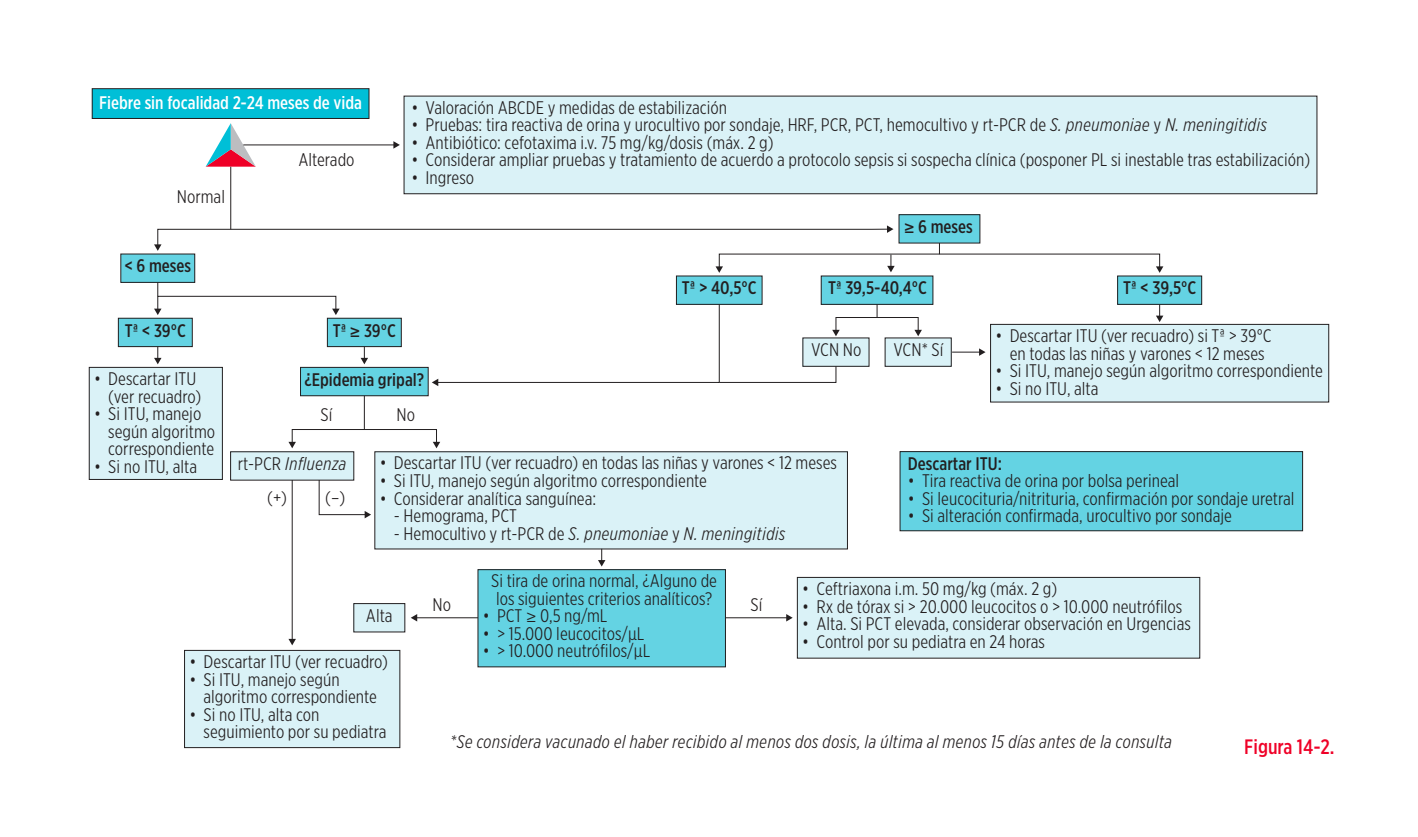
<style>
.page{position:relative;width:1418px;height:837px;background:#fff}
.page>*{position:absolute;margin:0;border:0;box-sizing:border-box;transform-origin:0 0}
.t1{font:500 20px "Gotham X Narr S Sm";color:#ef0027}
.t2{font:300 17.5px/17.5px "Gotham X Narr S Sm";color:#231f20}
.t3{font:italic 300 17.5px "Gotham X Narr S Sm";color:#231f20}
.t4{font:500 17.5px "Gotham X Narr S Sm";color:#231f20}
.t5{font:500 17.5px "Gotham X Narr S Sm";color:#fff}
.s1{font-style:italic}
.s2{font-family:"Myriad Pro";font-weight:700}
.s3{font-style:normal}
.s4{font-family:"Myriad Pro";font-weight:400}
</style>
<div class="page">
<div style="left:89px;top:367px;width:133px;height:112px;background:#daf2f7"></div>
<div style="left:89px;top:367px;width:134px;height:112px;border:1px solid #231f20"></div>
<div style="left:375px;top:451px;width:472px;height:97px;background:#daf2f7"></div>
<div style="left:374px;top:451px;width:473px;height:98px;border:1px solid #231f20"></div>
<div style="left:184px;top:650px;width:216px;height:97px;background:#daf2f7"></div>
<div style="left:184px;top:649px;width:216px;height:98px;border:1px solid #231f20"></div>
<div style="left:478px;top:569px;width:247px;height:97px;background:#64d3e3"></div>
<div style="left:477px;top:569px;width:248px;height:98px;border:1px solid #231f20"></div>
<div style="left:797px;top:577px;width:402px;height:81px;background:#daf2f7"></div>
<div style="left:797px;top:577px;width:403px;height:81px;border:1px solid #231f20"></div>
<div style="left:118px;top:318px;width:74px;height:28px;background:#64d3e3"></div>
<div style="left:118px;top:318px;width:75px;height:29px;border:1px solid #231f20"></div>
<div style="left:327px;top:318px;width:74px;height:28px;background:#64d3e3"></div>
<div style="left:327px;top:318px;width:75px;height:29px;border:1px solid #231f20"></div>
<div style="left:354px;top:603px;width:51px;height:28px;background:#daf2f7"></div>
<div style="left:353px;top:603px;width:52px;height:29px;border:1px solid #231f20"></div>
<div style="left:300px;top:367px;width:128px;height:28px;background:#64d3e3"></div>
<div style="left:300px;top:367px;width:128px;height:29px;border:1px solid #231f20"></div>
<svg style="left:154px;top:346px;width:7px;height:18px"></svg>
<svg style="left:360px;top:346px;width:8px;height:18px"></svg>
<hr style="left:292px;top:479px;width:1px;height:160px;background:#231f20">
<svg style="left:288px;top:638px;width:8px;height:7px"></svg>
<svg style="left:318px;top:478px;width:53px;height:40px"></svg>
<div style="left:157px;top:296px;width:179px;height:14px;border:1px solid #231f20"></div>
<svg style="left:332px;top:308px;width:7px;height:7px"></svg>
<svg style="left:154px;top:308px;width:7px;height:7px"></svg>
<div style="left:292px;top:429px;width:145px;height:14px;border:1px solid #231f20"></div>
<svg style="left:433px;top:441px;width:7px;height:7px"></svg>
<svg style="left:288px;top:441px;width:8px;height:7px"></svg>
<div style="left:990px;top:324px;width:338px;height:78px;background:#daf2f7"></div>
<div style="left:990px;top:324px;width:338px;height:78px;border:1px solid #231f20"></div>
<div style="left:1117px;top:276px;width:84px;height:28px;background:#64d3e3"></div>
<div style="left:821px;top:276px;width:111px;height:28px;background:#64d3e3"></div>
<div style="left:803px;top:338px;width:66px;height:28px;background:#daf2f7"></div>
<div style="left:885px;top:338px;width:66px;height:28px;background:#daf2f7"></div>
<div style="left:676px;top:276px;width:86px;height:28px;background:#64d3e3"></div>
<svg style="left:1155px;top:304px;width:8px;height:18px"></svg>
<svg style="left:598px;top:548px;width:7px;height:18px"></svg>
<svg style="left:1156px;top:266px;width:7px;height:7px"></svg>
<div style="left:835px;top:317px;width:83px;height:14px;border:1px solid #231f20"></div>
<svg style="left:914px;top:330px;width:7px;height:6px"></svg>
<div style="left:121px;top:254px;width:74px;height:28px;background:#64d3e3"></div>
<div style="left:899px;top:214px;width:80px;height:29px;background:#64d3e3"></div>
<div style="left:898px;top:214px;width:82px;height:29px;border:1px solid #231f20"></div>
<svg style="left:952px;top:348px;width:33px;height:8px"></svg>
<svg style="left:154px;top:225px;width:740px;height:48px"></svg>
<svg style="left:206px;top:123px;width:50px;height:44px"></svg>
<div style="left:404px;top:96px;width:912px;height:98px;background:#daf2f7"></div>
<div style="left:403px;top:96px;width:914px;height:98px;border:1px solid #231f20"></div>
<hr style="left:725px;top:617px;width:62px;height:1px;background:#231f20">
<svg style="left:786px;top:614px;width:6px;height:7px"></svg>
<hr style="left:416px;top:617px;width:62px;height:1px;background:#231f20">
<svg style="left:411px;top:614px;width:6px;height:7px"></svg>
<div style="left:900px;top:451px;width:402px;height:79px;background:#64d3e3"></div>
<div style="left:899px;top:451px;width:403px;height:80px;border:1px solid #231f20"></div>
<hr style="left:243px;top:144px;width:151px;height:1px;background:#231f20">
<svg style="left:393px;top:141px;width:7px;height:8px"></svg>
<div style="left:92px;top:89px;width:277px;height:29px;background:#00bfd7"></div>
<div style="left:92px;top:88px;width:277px;height:31px;border:1px solid #231f20"></div>
<hr style="left:230px;top:167px;width:1px;height:62px;background:#231f20">
<svg style="left:157px;top:282px;width:1px;height:14px"></svg>
<hr style="left:364px;top:395px;width:1px;height:34px;background:#231f20">
<svg style="left:876px;top:304px;width:1px;height:13px"></svg>
<svg style="left:432px;top:303px;width:407px;height:83px"></svg>
<div style="left:230px;top:451px;width:124px;height:29px;background:#daf2f7"></div>
<div style="left:230px;top:451px;width:124px;height:29px;border:1px solid #231f20"></div>
<p class="t5" style="left:99px;top:92px;width:264px">Fiebre sin focalidad 2-24 meses de vida</p>
<p class="t2" style="left:177px;top:187px;width:50px">Normal</p>
<p class="t4" style="left:124px;top:255px;width:68px">&lt; 6 meses</p>
<p class="t2" style="left:298px;top:150px;width:58px">Alterado</p>
<p class="t2" style="left:411px;top:98px;width:317px">• Valoración ABCDE y medidas de estabilización</p>
<p class="t2" style="left:411px;top:116px;width:857px">• Pruebas: tira reactiva de orina y urocultivo por sondaje, HRF, PCR, PCT, hemocultivo y rt-PCR de <span class="s1">S. pneumoniae</span> y <span class="s1">N. meningitidis</span></p>
<p class="t2" style="left:411px;top:133px;width:364px">• Antibiótico: cefotaxima i.v. 75 mg/kg/dosis (máx. 2 g)</p>
<p class="t2" style="left:411px;top:151px;width:900px">• Considerar ampliar pruebas y tratamiento de acuerdo a protocolo sepsis si sospecha clínica (posponer PL si inestable tras estabilización)</p>
<p class="t2" style="left:411px;top:168px;width:64px">• Ingreso</p>
<p class="t4" style="left:682px;top:277px;width:76px">Tª &gt; 40,5°C</p>
<p class="t4" style="left:904px;top:215px;width:70px"><span class="s2">≥</span> 6 meses</p>
<p class="t4" style="left:828px;top:277px;width:100px">Tª 39,5-40,4°C</p>
<p class="t4" style="left:1123px;top:277px;width:75px">Tª &lt; 39,5°C</p>
<p class="t4" style="left:125px;top:319px;width:63px">Tª &lt; 39°C</p>
<p class="t4" style="left:333px;top:319px;width:65px">Tª <span class="s2">≥</span> 39°C</p>
<p class="t2" style="left:995px;top:326px;width:278px;text-align:center">• Descartar ITU (ver recuadro) si Tª &gt; 39°C en todas las niñas y varones &lt; 12 meses</p>
<p class="t2" style="left:995px;top:361px;width:329px">• Si ITU, manejo según algoritmo correspondiente</p>
<p class="t2" style="left:995px;top:379px;width:105px">• Si no ITU, alta</p>
<p class="t2" style="left:811px;top:341px;width:52px">VCN No</p>
<p class="t2" style="left:893px;top:341px;width:51px">VCN* Sí</p>
<p class="t2" style="left:94px;top:369px;width:109px;text-align:right">• Descartar ITU (ver recuadro)</p>
<p class="t2" style="left:108px;top:404px;width:108px;text-indent:-14px">• Si ITU, manejo según algoritmo correspondiente</p>
<p class="t2" style="left:94px;top:457px;width:105px">• Si no ITU, alta</p>
<p class="t2" style="left:380px;top:454px;width:459px">• Descartar ITU (ver recuadro) en todas las niñas y varones &lt; 12 meses</p>
<p class="t2" style="left:380px;top:471px;width:329px">• Si ITU, manejo según algoritmo correspondiente</p>
<p class="t2" style="left:380px;top:489px;width:218px">• Considerar analítica sanguínea:</p>
<p class="t2" style="left:394px;top:506px;width:125px">- Hemograma, PCT</p>
<p class="t3" style="left:394px;top:522px;width:393px"><span class="s3">- Hemocultivo y rt-PCR de</span> S. pneumoniae <span class="s3">y</span> N. meningitidis</p>
<p class="t4" style="left:304px;top:368px;width:121px">¿Epidemia gripal?</p>
<p class="t2" style="left:320px;top:405px;width:13px">Sí</p>
<p class="t2" style="left:396px;top:405px;width:20px">No</p>
<p class="t4" style="left:907px;top:452px;width:96px">Descartar ITU:</p>
<p class="t2" style="left:907px;top:471px;width:273px">• Tira reactiva de orina por bolsa perineal</p>
<p class="t2" style="left:907px;top:489px;width:388px">• Si leucocituria/nitrituria, confirmación por sondaje uretral</p>
<p class="t2" style="left:907px;top:506px;width:326px">• Si alteración confirmada, urocultivo por sondaje</p>
<p class="t3" style="left:238px;top:453px;width:110px"><span class="s3">rt-PCR</span> Influenza</p>
<p class="t2" style="left:267px;top:488px;width:21px">(+)</p>
<p class="t2" style="left:325px;top:488px;width:22px">(–)</p>
<p class="t2" style="left:366px;top:606px;width:28px">Alta</p>
<p class="t2" style="left:189px;top:652px;width:200px">• Descartar ITU (ver recuadro)</p>
<p class="t2" style="left:203px;top:670px;width:175px;text-indent:-14px">• Si ITU, manejo según algoritmo correspondiente</p>
<p class="t2" style="left:203px;top:705px;width:184px;text-indent:-14px">• Si no ITU, alta con seguimiento por su pediatra</p>
<p class="t2" style="left:491px;top:571px;width:227px">Si tira de orina normal, ¿Alguno de los siguientes criterios analíticos?</p>
<p class="t2" style="left:483px;top:606px;width:126px">• PCT <span class="s4">≥</span> 0,5 ng/mL</p>
<p class="t2" style="left:483px;top:624px;width:163px">• &gt; 15.000 leucocitos/µL</p>
<p class="t2" style="left:483px;top:641px;width:169px">• &gt; 10.000 neutrófilos/µL</p>
<p class="t2" style="left:432px;top:595px;width:20px">No</p>
<p class="t2" style="left:750px;top:595px;width:13px">Sí</p>
<p class="t2" style="left:802px;top:579px;width:257px">• Ceftriaxona i.m. 50 mg/kg (máx. 2 g)</p>
<p class="t2" style="left:802px;top:597px;width:381px">• Rx de tórax si &gt; 20.000 leucocitos o &gt; 10.000 neutrófilos</p>
<p class="t2" style="left:802px;top:614px;width:390px">• Alta. Si PCT elevada, considerar observación en Urgencias</p>
<p class="t2" style="left:802px;top:632px;width:244px">• Control por su pediatra en 24 horas</p>
<p class="t3" style="left:450px;top:730px;width:724px">*Se considera vacunado el haber recibido al menos dos dosis, la última al menos 15 días antes de la consulta</p>
<p class="t1" style="left:1244px;top:733px;width:92px">Figura 14-2.</p>
</div>
